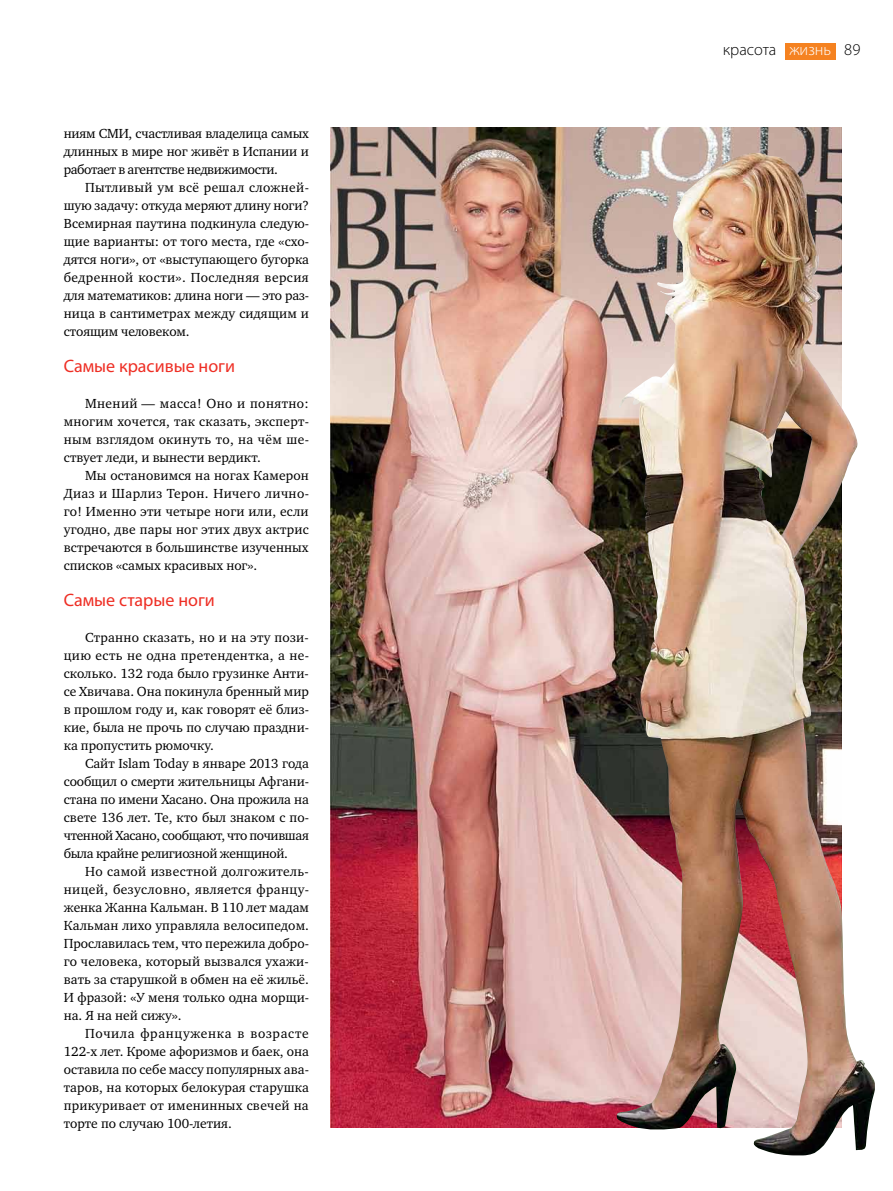
<style>
.page{position:relative;width:893px;height:1191px;background:#fff}
.page>*{position:absolute;margin:0;border:0;box-sizing:border-box;transform-origin:0 0}
.t1{font:18px "Myriad Pro";color:#ee2e24}
.t2{font:300 16.5px "Myriad Pro";color:#000}
.t3{font:13.5px/18px "Charter ITC";color:#000;text-align:justify}
.s1{color:#fff}
</style>
<div class="page">
<div style="left:785px;top:43px;width:50px;height:16px;background:#f58220"></div>
<img style="left:330px;top:128px;width:512px;height:999px">
<img style="left:617px;top:153px;width:134px;height:976px">
<p class="t3" style="left:64px;top:124px;width:247px">ниям СМИ, счастливая владелица самых длинных в мире ног живёт в Испании и работает в агентстве недвижимости.</p>
<p class="t3" style="left:64px;top:178px;width:247px;text-indent:21px">Пытливый ум всё решал сложней&shy;шую задачу: откуда меряют длину ноги?<br>Всемирная паутина подкинула следую&shy;щие варианты: от того места, где «схо&shy;дятся ноги», от «выступающего бугорка бедренной кости». Последняя версия для математиков: длина ноги — это раз&shy;ница в сантиметрах между сидящим и стоящим человеком.</p>
<h1 class="t1" style="left:64px;top:355px;width:173px">Самые красивые ноги</h1>
<p class="t3" style="left:64px;top:394px;width:247px;text-indent:21px">Мнений — масса! Оно и понятно: многим хочется, так сказать, эксперт&shy;ным взглядом окинуть то, на чём ше&shy;ствует леди, и вынести вердикт.</p>
<p class="t3" style="left:64px;top:466px;width:247px;text-indent:21px">Мы остановимся на ногах Камерон Диаз и Шарлиз Терон. Ничего лично&shy;го! Именно эти четыре ноги или, если угодно, две пары ног этих двух актрис встречаются в большинстве изученных списков «самых красивых ног».</p>
<h1 class="t1" style="left:64px;top:589px;width:153px">Самые старые ноги</h1>
<p class="t3" style="left:64px;top:628px;width:247px;text-indent:21px">Странно сказать, но и на эту пози&shy;цию есть не одна претендентка, а не&shy;сколько. 132 года было грузинке Анти&shy;се Хвичава. Она покинула бренный мир в прошлом году и, как говорят её близ&shy;кие, была не прочь по случаю праздни&shy;ка пропустить рюмочку.</p>
<p class="t3" style="left:64px;top:754px;width:247px;text-indent:21px">Сайт Islam Today в январе 2013 года сообщил о смерти жительницы Афгани&shy;стана по имени Хасано. Она прожила на свете 136 лет. Те, кто был знаком с по&shy;чтенной Хасано, сообщают, что почившая была крайне религиозной женщиной.</p>
<p class="t3" style="left:64px;top:862px;width:247px;text-indent:21px">Но самой известной долгожитель&shy;ницей, безусловно, является францу&shy;женка Жанна Кальман. В 110 лет мадам Кальман лихо управляла велосипедом.<br>Прославилась тем, что пережила добро&shy;го человека, который вызвался ухажи&shy;вать за старушкой в обмен на её жильё.<br>И фразой: «У меня только одна морщи&shy;на. Я на ней сижу».</p>
<p class="t3" style="left:64px;top:1024px;width:247px;text-indent:21px">Почила француженка в возрасте 122-х лет. Кроме афоризмов и баек, она оставила по себе массу популярных ава&shy;таров, на которых белокурая старушка прикуривает от именинных свечей на торте по случаю 100-летия.</p>
<p class="t2" style="left:723px;top:40px;width:139px">красота <span class="s1">жизнь</span> 89</p>
</div>
